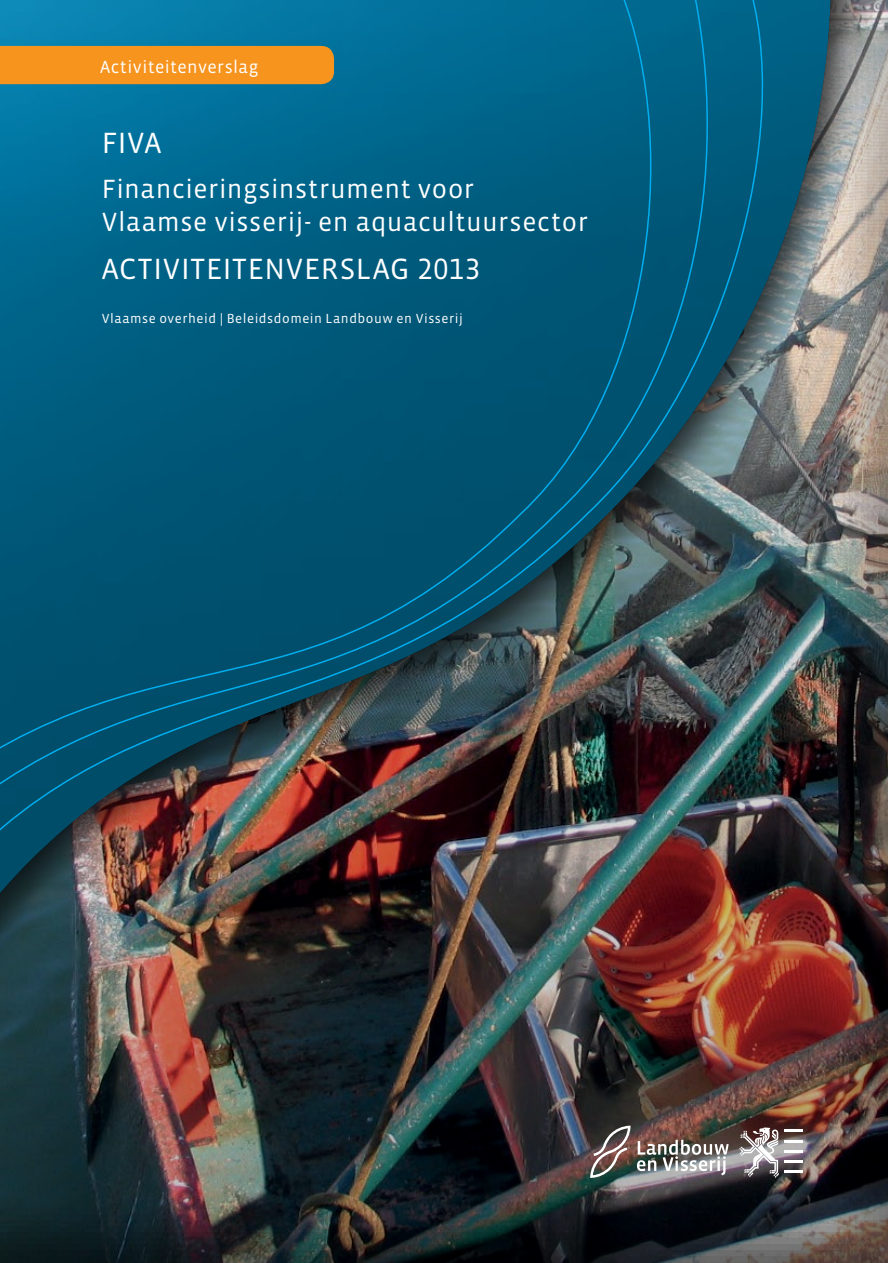
<style>
.page{position:relative;width:888px;height:1263px;background:#fff}
.page>*{position:absolute;margin:0;border:0;box-sizing:border-box;transform-origin:0 0}
.Cover_subtitel{font:30px "Vista Sans OT";letter-spacing:.025em;color:#fff}
.Cover_titel{font:30px "Vista Sans OT";color:#fff}
.Cover_subtitel-2{font:27px/32.4px "Vista Sans OT";letter-spacing:.02em;color:#fff}
.Brood{font:18px "Vista Sans OT";letter-spacing:.025em;color:#fff}
.Brood_blauw{font:13.5px "Vista Sans OT";letter-spacing:.04em;color:#fff}
</style>
<div class="page">
<div style="left:0;top:0;width:878px;height:1263px;background:#000;opacity:.75"></div>
<img style="left:799px;top:0;width:33px;height:1263px">
<img style="left:734px;top:0;width:65px;height:1263px">
<img style="left:680px;top:0;width:54px;height:1263px">
<img style="left:0;top:0;width:680px;height:1263px">
<svg style="left:739px;top:1127px;width:63px;height:51px"></svg>
<hr style="left:784px;top:1150px;width:18px;height:3px;background:#fff">
<hr style="left:784px;top:1170px;width:18px;height:3px;background:#fff">
<svg style="left:590px;top:1125px;width:40px;height:53px;background:#6c6360"></svg>
<svg style="left:637px;top:1140px;width:91px;height:35px"></svg>
<div style="left:0;top:46px;width:334px;height:38px;background:#f7941e"></div>
<p class="Brood" style="left:100px;top:57px;width:160px">Activiteitenverslag</p>
<p class="Cover_titel" style="left:102px;top:128px;width:61px">FIVA</p>
<p class="Cover_subtitel-2" style="left:102px;top:173px;width:488px">Financieringsinstrument voor<br>Vlaamse visserij- en aquacultuursector</p>
<p class="Cover_subtitel" style="left:102px;top:254px;width:380px">ACTIVITEITENVERSLAG 2013</p>
<p class="Brood_blauw" style="left:102px;top:311px;width:362px">Vlaamse overheid | Beleidsdomein Landbouw en Visserij</p>
</div>
